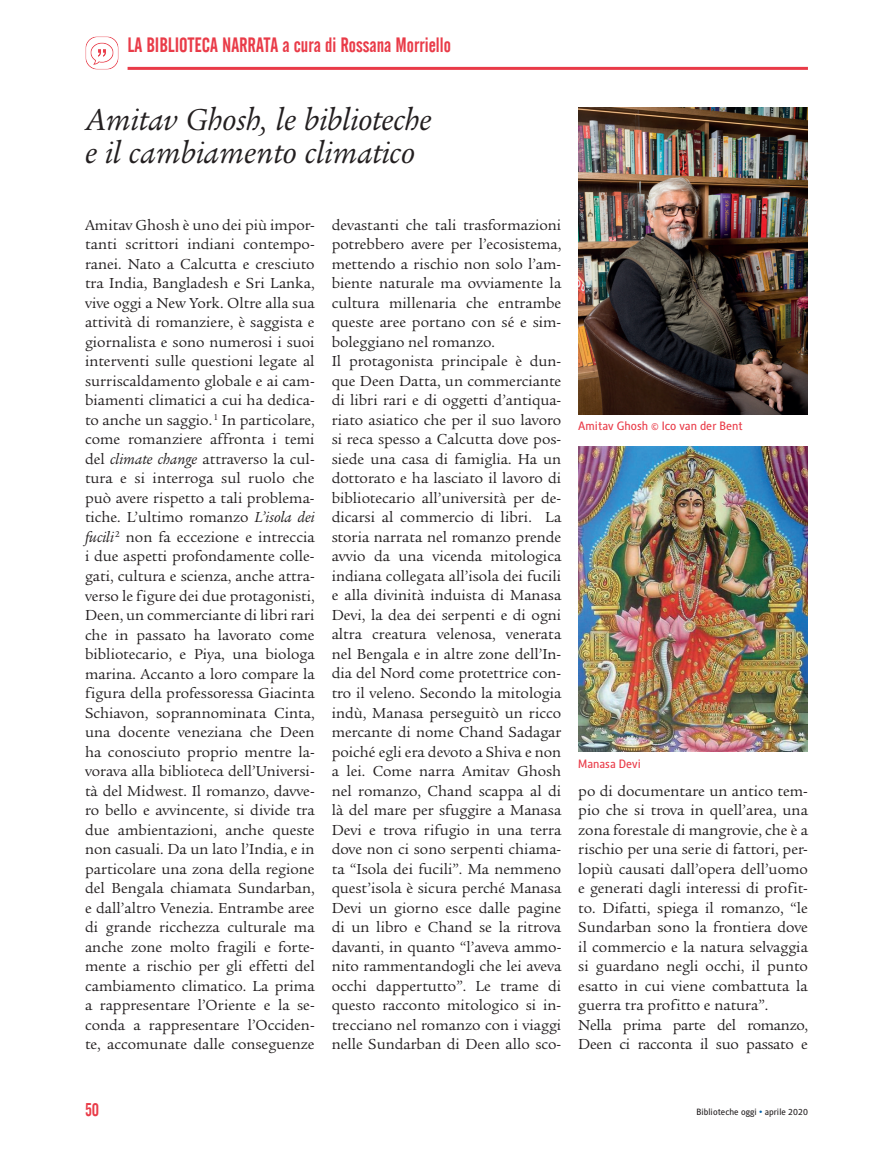
<style>
.page{position:relative;width:893px;height:1149px;background:#fff}
.page>*{position:absolute;margin:0;border:0;box-sizing:border-box;transform-origin:0 0}
.t1{font:italic 33px/33px "Legacy Ser ITC";color:#231f20}
.t2{font:20.25px "Alternate Gothic No 2 BT";color:#e93b48}
.t3{font:18px "Alternate Gothic No 2 BT";color:#e93b48}
.t4{font:15.75px/19.5px "Legacy Ser ITC";color:#231f20}
.t5{font:12px "Alber";color:#e93b48}
.t6{font:9px "Alber";color:#231f20}
.s1{font-style:italic}
.s2{color:#0161ab}
</style>
<div class="page">
<hr style="left:128px;top:67px;width:680px;height:3px;background:#e93b48">
<img style="left:85px;top:37px;width:33px;height:33px">
<img style="left:578px;top:107px;width:230px;height:307px">
<img style="left:578px;top:446px;width:230px;height:305px">
<p class="t2" style="left:128px;top:34px;width:325px">LA BIBLIOTECA NARRATA a cura di Rossana Morriello</p>
<h1 class="t1" style="left:85px;top:103px;width:348px">Amitav Ghosh, le biblioteche e il cambiamento climatico</h1>
<p class="t4" style="left:85px;top:215px;width:231px;text-align:justify">Amitav Ghosh è uno dei più impor&shy;tanti scrittori indiani contempo&shy;ranei. Nato a Calcutta e cresciuto tra India, Bangladesh e Sri Lanka, vive oggi a New York. Oltre alla sua attività di romanziere, è saggista e giornalista e sono numerosi i suoi interventi sulle questioni legate al surriscaldamento globale e ai cam&shy;biamenti climatici a cui ha dedica&shy;to anche un saggio.<sup>1</sup> In particolare, come romanziere affronta i temi del <span class="s1">climate change</span> attraverso la cul&shy;tura e si interroga sul ruolo che può avere rispetto a tali problema&shy;tiche. L’ultimo romanzo <span class="s1">L’isola dei fucili</span><sup>2</sup> non fa eccezione e intreccia i due aspetti profondamente colle&shy;gati, cultura e scienza, anche attra&shy;verso le figure dei due protagonisti, Deen, un commerciante di libri rari che in passato ha lavorato come bibliotecario, e Piya, una biologa marina. Accanto a loro compare la figura della professoressa Giacinta Schiavon, soprannominata Cinta, una docente veneziana che Deen ha conosciuto proprio mentre la&shy;vorava alla biblioteca dell’Universi&shy;tà del Midwest. Il romanzo, davve&shy;ro bello e avvincente, si divide tra due ambientazioni, anche queste non casuali. Da un lato l’India, e in particolare una zona della regione del Bengala chiamata Sundarban, e dall’altro Venezia. Entrambe aree di grande ricchezza culturale ma anche zone molto fragili e forte&shy;mente a rischio per gli effetti del cambiamento climatico. La prima a rappresentare l’Oriente e la se&shy;conda a rappresentare l’Occiden&shy;te, accomunate dalle conseguenze</p>
<p class="t4" style="left:332px;top:215px;width:231px">devastanti che tali trasformazioni potrebbero avere per l’ecosistema, mettendo a rischio non solo l’am&shy;biente naturale ma ovviamente la cultura millenaria che entrambe queste aree portano con sé e sim&shy;boleggiano nel romanzo.<br>Il protagonista principale è dun&shy;que Deen Datta, un commerciante di libri rari e di oggetti d’antiqua&shy;riato asiatico che per il suo lavoro si reca spesso a Calcutta dove pos&shy;siede una casa di famiglia. Ha un dottorato e ha lasciato il lavoro di bibliotecario all’università per de&shy;dicarsi al commercio di libri. La storia narrata nel romanzo prende avvio da una vicenda mitologica indiana collegata all’isola dei fucili e alla divinità induista di Manasa Devi, la dea dei serpenti e di ogni altra creatura velenosa, venerata nel Bengala e in altre zone dell’In&shy;dia del Nord come protettrice con&shy;tro il veleno. Secondo la mitologia indù, Manasa perseguitò un ricco mercante di nome Chand Sadagar poiché egli era devoto a Shiva e non a lei. Come narra Amitav Ghosh nel romanzo, Chand scappa al di là del mare per sfuggire a Manasa Devi e trova rifugio in una terra dove non ci sono serpenti chiama&shy;ta “Isola dei fucili”. Ma nemmeno quest’isola è sicura perché Manasa Devi un giorno esce dalle pagine di un libro e Chand se la ritrova davanti, in quanto “l’aveva ammo&shy;nito rammentandogli che lei aveva occhi dappertutto”. Le trame di questo racconto mitologico si in&shy;trecciano nel romanzo con i viaggi nelle Sundarban di Deen allo sco-</p>
<p class="t5" style="left:578px;top:418px;width:166px">Amitav Ghosh © Ico van der Bent</p>
<p class="t5" style="left:578px;top:756px;width:64px">Manasa Devi</p>
<p class="t4" style="left:578px;top:780px;width:231px">po di documentare un antico tem&shy;pio che si trova in quell’area, una zona forestale di mangrovie, che è a rischio per una serie di fattori, per&shy;lopiù causati dall’opera dell’uomo e generati dagli interessi di profit&shy;to. Difatti, spiega il romanzo, “le Sundarban sono la frontiera dove il commercio e la natura selvaggia si guardano negli occhi, il punto esatto in cui viene combattuta la guerra tra profitto e natura”.<br>Nella prima parte del romanzo, Deen ci racconta il suo passato e</p>
<p class="t3" style="left:85px;top:1099px;width:16px">50</p>
<p class="t6" style="left:696px;top:1106px;width:113px">Biblioteche oggi <span class="s2">•</span> aprile 2020</p>
</div>
